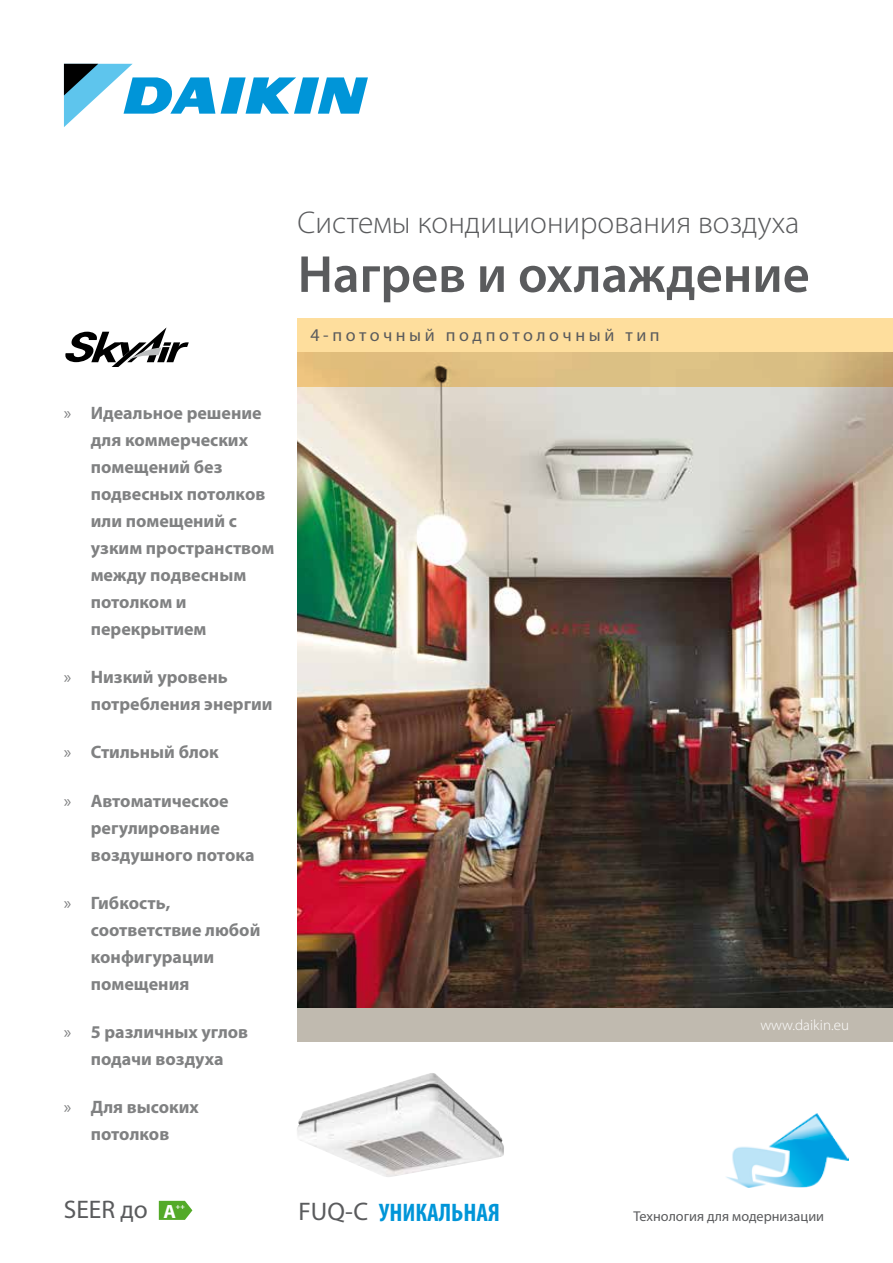
<style>
.page{position:relative;width:893px;height:1263px;background:#fff}
.page>*{position:absolute;margin:0;border:0;box-sizing:border-box;transform-origin:0 0}
.t1{font:600 52.5px "Myriad Pro";color:#5a5b5d}
.t2{font:300 31.5px "Myriad Pro";color:#5a5b5d}
.t3{font:700 condensed 25.5px "Myriad Pro";color:#0095d8}
.t4{font:25.5px "Myriad Pro";color:#5a5b5d}
.t5{font:700 18px/27px "Myriad Pro";color:#808182}
.t6{font:18px "Myriad Pro";letter-spacing:.2em;color:#5a5b5d}
.t7{font:300 15px "Myriad Pro";color:#fff}
.t8{font:14.25px "Myriad Pro";color:#5a5b5d}
.t9{font:700 7.5px "Myriad Pro";color:#fff}
.s1{font-weight:400}
.s2{font-weight:700;font-size:19.2px;color:#fff}
.s3{font-weight:400;font-stretch:normal;color:#5a5b5d}
</style>
<div class="page">
<div style="left:298px;top:1008px;width:595px;height:34px;background:#c0baaf"></div>
<img style="left:298px;top:387px;width:595px;height:621px">
<svg style="left:298px;top:319px;width:595px;height:68px;background:#ebcc8d"></svg>
<img style="left:297px;top:1073px;width:207px;height:104px">
<svg style="left:221px;top:77px;width:147px;height:37px"></svg>
<svg style="left:64px;top:64px;width:151px;height:63px"></svg>
<svg style="left:65px;top:327px;width:124px;height:40px"></svg>
<img style="left:726px;top:1114px;width:123px;height:74px">
<svg style="left:159px;top:1201px;width:33px;height:19px"></svg>
<h2 class="t2" style="left:298px;top:205px;width:503px">Системы кондиционирования воздуха</h2>
<h1 class="t1" style="left:298px;top:245px;width:514px">Нагрев и охлаждение</h1>
<p class="t5" style="left:91px;top:399px;width:185px;text-indent:-27px"><span class="s1">»</span> Идеальное решение для коммерческих помещений без подвесных потолков или помещений с узким пространством между подвесным потолком и перекрытием</p>
<p class="t5" style="left:91px;top:664px;width:183px;text-indent:-27px"><span class="s1">»</span> Низкий уровень потребления энергии</p>
<p class="t5" style="left:64px;top:739px;width:157px"><span class="s1">»</span> Стильный блок</p>
<p class="t5" style="left:91px;top:787px;width:165px;text-indent:-27px"><span class="s1">»</span> Автоматическое регулирование воздушного потока</p>
<p class="t5" style="left:91px;top:889px;width:171px;text-indent:-27px"><span class="s1">»</span> Гибкость, соответствие любой конфигурации помещения</p>
<p class="t5" style="left:64px;top:1019px;width:186px;text-align:center"><span class="s1">»</span> 5 различных углов подачи воздуха</p>
<p class="t5" style="left:64px;top:1094px;width:137px;text-align:center"><span class="s1">»</span> Для высоких потолков</p>
<p class="t6" style="left:310px;top:325px;width:351px">4-поточный подпотолочный тип</p>
<p class="t7" style="left:760px;top:1016px;width:90px">www.daikin.eu</p>
<h3 class="t4" style="left:64px;top:1196px;width:114px">SEER до <span class="s2">A</span></h3>
<h3 class="t3" style="left:298px;top:1198px;width:203px"><span class="s3">FUQ-C</span> УНИКАЛЬНАЯ</h3>
<p class="t8" style="left:634px;top:1208px;width:192px">Технология для модернизации</p>
<p class="t9" style="left:176px;top:1202px;width:10px">++</p>
</div>
